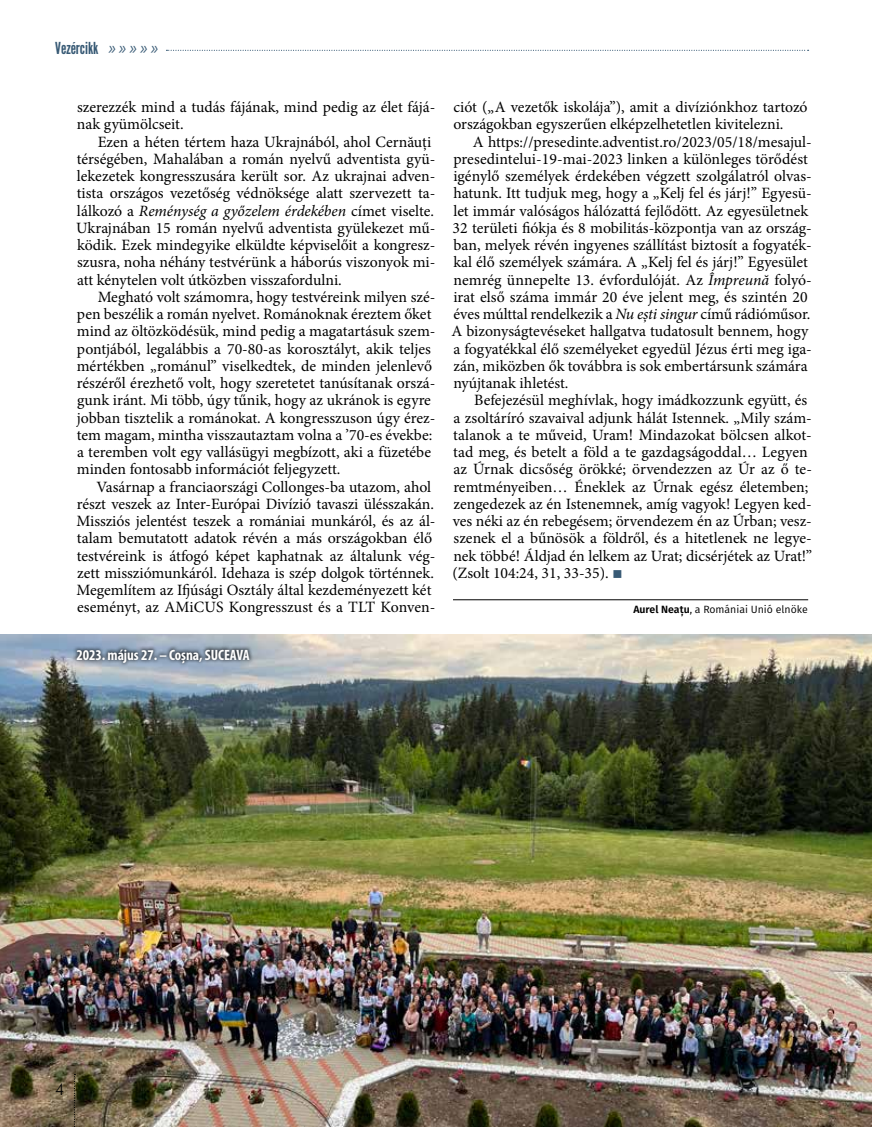
<style>
.page{position:relative;width:872px;height:1127px;background:#fff}
.page>*{position:absolute;margin:0;border:0;box-sizing:border-box;transform-origin:0 0}
.t1{font:16.5px "League Gothic";color:#385a75}
.t2{font:300 16.5px "Futura BT";color:#000}
.t3{font:15.75px/17.2px "Minion Pro";color:#000}
.t4{font:700 condensed 15px "Myriad Pro";letter-spacing:-.005em;color:#fff}
.t5{font:10.5px "Fira Sans";color:#000}
.s1{font-family:"Koz Go Pr 6 N"}
.s2{font-style:italic}
.s3{color:#385a75}
.s4{font-weight:600}
</style>
<div class="page">
<hr style="left:453px;top:599px;width:355px;height:1px;background:#000">
<svg style="left:166px;top:50px;width:642px;height:1px"></svg>
<img style="left:0;top:634px;width:872px;height:493px">
<div style="left:72px;top:645px;width:182px;height:22px;background:#000;opacity:.75"></div>
<svg style="left:74px;top:1074px;width:1px;height:53px"></svg>
<p class="t1" style="left:55px;top:38px;width:104px">Vezércikk <span class="s1">» » » » »</span></p>
<p class="t3" style="left:77px;top:99px;width:360px">szerezzék mind a tudás fájának, mind pedig az élet fájá&shy;nak gyümölcseit.</p>
<p class="t3" style="left:76px;top:133px;width:361px;text-indent:22px">Ezen a héten tértem haza Ukrajnából, ahol Cernăuți térségében, Mahalában a román nyelvű adventista gyü&shy;lekezetek kongresszusára került sor. Az ukrajnai adven&shy;tista országos vezetőség védnöksége alatt szervezett ta&shy;lálkozó a <span class="s2">Reménység a győzelem érdekében</span> címet viselte.<br>Ukrajnában 15 román nyelvű adventista gyülekezet mű&shy;ködik. Ezek mindegyike elküldte képviselőit a kongres - szusra, noha néhány testvérünk a háborús viszonyok mi&shy;att kénytelen volt útközben visszafordulni.</p>
<p class="t3" style="left:77px;top:288px;width:360px;text-indent:21px">Megható volt számomra, hogy testvéreink milyen szé&shy;pen beszélik a román nyelvet. Románoknak éreztem őket mind az öltözködésük, mind pedig a magatartásuk szem&shy;pontjából, legalábbis a 70-80-as korosztályt, akik teljes mértékben „románul” viselkedtek, de minden jelenlevő részéről érezhető volt, hogy szeretetet tanúsítanak orszá&shy;gunk iránt. Mi több, úgy tűnik, hogy az ukránok is egyre jobban tisztelik a románokat. A kongresszuson úgy érez&shy;tem magam, mintha visszautaztam volna a ’70-es évekbe: a teremben volt egy vallásügyi megbízott, aki a füzetébe minden fontosabb információt feljegyzett.</p>
<p class="t3" style="left:76px;top:478px;width:360px;text-indent:20px">Vasárnap a franciaországi Collonges-ba utazom, ahol részt veszek az Inter-Európai Divízió tavaszi ülésszakán.<br>Missziós jelentést teszek a romániai munkáról, és az ál&shy;talam bemutatott adatok révén a más országokban élő testvéreink is átfogó képet kaphatnak az általunk vég&shy;zett missziómunkáról. Idehaza is szép dolgok történnek.<br>Megemlítem az Ifjúsági Osztály által kezdeményezett két eseményt, az AMiCUS Kongresszust és a TLT Konven-</p>
<p class="t4" style="left:77px;top:645px;width:175px">2023. május 27. – Coșna, SUCEAVA</p>
<p class="t3" style="left:453px;top:99px;width:356px">ciót („A vezetők iskolája”), amit a divíziónkhoz tartozó országokban egyszerűen elképzelhetetlen kivitelezni.</p>
<p class="t3" style="left:451px;top:133px;width:362px;text-indent:21px">A https://presedinte.adventist.ro/2023/05/18/mesajul&shy;presedintelui-19-mai-2023 linken a különleges törődést igénylő személyek érdekében végzett szolgálatról olvas&shy;hatunk. Itt tudjuk meg, hogy a „Kelj fel és járj!” Egyesü&shy;let immár valóságos hálózattá fejlődött. Az egyesületnek 32 területi fiókja és 8 mobilitás-központja van az ország&shy;ban, melyek révén ingyenes szállítást biztosít a fogyaték&shy;kal élő személyek számára. A „Kelj fel és járj!” Egyesület nemrég ünnepelte 13. évfordulóját. Az <span class="s2">Împreună</span> folyó&shy;irat első száma immár 20 éve jelent meg, és szintén 20 éves múlttal rendelkezik a <span class="s2">Nu ești singur</span> című rádióműsor.<br>A bizonyságtevéseket hallgatva tudatosult bennem, hogy a fogyatékkal élő személyeket egyedül Jézus érti meg iga&shy;zán, miközben ők továbbra is sok embertársunk számára nyújtanak ihletést.</p>
<p class="t3" style="left:452px;top:392px;width:361px;text-indent:22px">Befejezésül meghívlak, hogy imádkozzunk együtt, és a zsoltáríró szavaival adjunk hálát Istennek. „Mily szám&shy;talanok a te műveid, Uram! Mindazokat bölcsen alkot&shy;tad meg, és betelt a föld a te gazdagságoddal… Legyen az Úrnak dicsőség örökké; örvendezzen az Úr az ő te&shy;remtményeiben… Éneklek az Úrnak egész életemben; zengedezek az én Istenemnek, amíg vagyok! Legyen ked&shy;ves néki az én rebegésem; örvendezem én az Úrban; ves - szenek el a bűnösök a földről, és a hitetlenek ne legye&shy;nek többé! Áldjad én lelkem az Urat; dicsérjétek az Urat!” (Zsolt 104:24, 31, 33-35). <span class="s3">■</span></p>
<p class="t5" style="left:633px;top:602px;width:176px"><span class="s4">Aurel Neațu</span>, a Romániai Unió elnöke</p>
<p class="t2" style="left:55px;top:1079px;width:11px">4</p>
</div>
